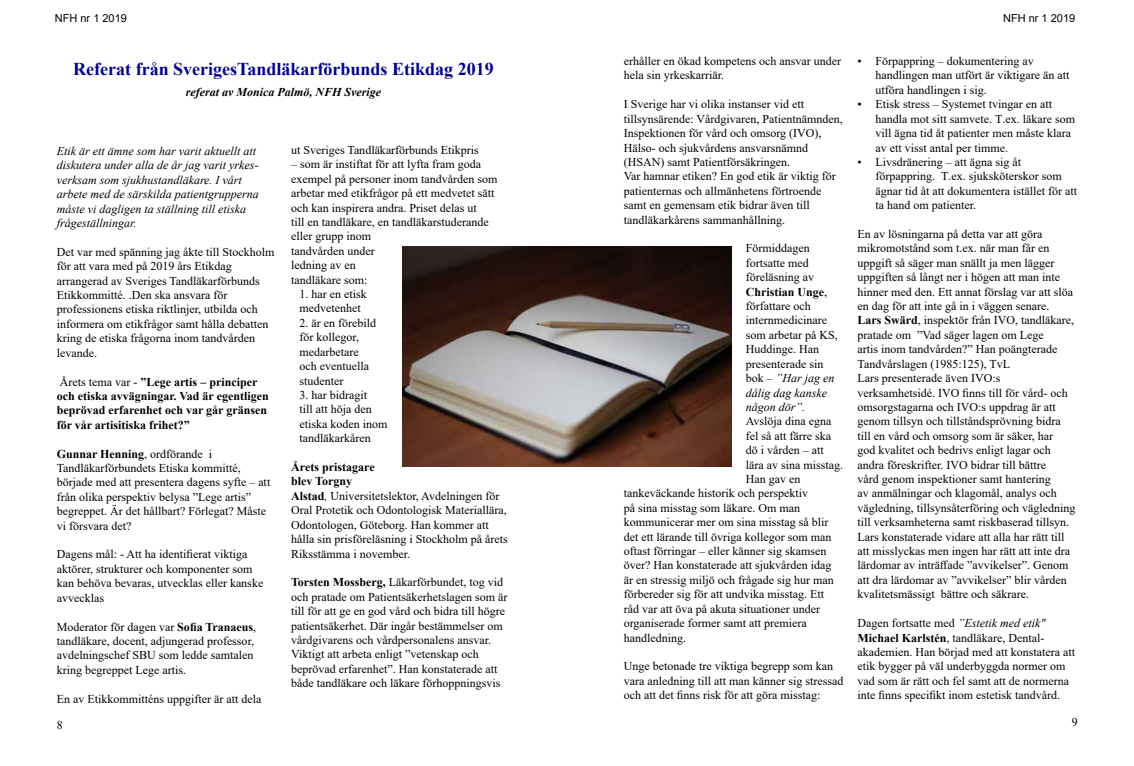
<style>
.page{position:relative;width:1134px;height:766px;background:#fff}
.page>*{position:absolute;margin:0;border:0;box-sizing:border-box;transform-origin:0 0}
.t1{font:700 18px "Times New Roman";color:#000096}
.t2{font:12px/14.4px "Times New Roman";color:#000}
.t3{font:italic 12px/14.4px "Times New Roman";color:#000}
.t4{font:700 12px/14.4px "Times New Roman";color:#000}
.t5{font:italic 700 12px "Times New Roman";color:#000}
.t6{font:11px "Arial";color:#000}
.s1{font-weight:400}
.s2{font-weight:700}
.s3{font-style:italic}
</style>
<div class="page">
<img style="left:402px;top:247px;width:330px;height:219px">
<p class="t6" style="left:55px;top:12px;width:74px">NFH nr 1 2019</p>
<h1 class="t1" style="left:73px;top:62px;width:422px">Referat från SverigesTandläkarförbunds Etikdag 2019</h1>
<p class="t5" style="left:186px;top:87px;width:197px">referat av Monica Palmö, NFH Sverige</p>
<p class="t3" style="left:57px;top:145px;width:203px">Etik är ett ämne som har varit aktuellt att diskutera under alla de år jag varit yrkes&shy;verksam som sjukhustandläkare. I vårt arbete med de särskilda patientgrupperna måste vi dagligen ta ställning till etiska frågeställningar.</p>
<p class="t2" style="left:57px;top:246px;width:219px">Det var med spänning jag åkte till Stockholm för att vara med på 2019 års Etikdag arrangerad av Sveriges Tandläkarförbunds Etikkommitté. .Den ska ansvara för professionens etiska riktlinjer, utbilda och informera om etikfrågor samt hålla debatten kring de etiska frågorna inom tandvården levande.</p>
<p class="t4" style="left:57px;top:375px;width:214px"><span class="s1">Årets tema var -</span> ”Lege artis – principer och etiska avvägningar. Vad är egentligen beprövad erfarenhet och var går gränsen för vår artisitiska frihet?”</p>
<p class="t2" style="left:57px;top:447px;width:215px"><span class="s2">Gunnar Henning</span>, ordförande i Tandläkarförbundets Etiska kommitté, började med att presentera dagens syfte – att från olika perspektiv belysa ”Lege artis” begreppet. Är det hållbart? Förlegat? Måste vi försvara det?</p>
<p class="t2" style="left:57px;top:546px;width:208px">Dagens mål: - Att ha identifierat viktiga aktörer, strukturer och komponenter som kan behöva bevaras, utvecklas eller kanske avvecklas</p>
<p class="t2" style="left:57px;top:620px;width:201px">Moderator för dagen var <span class="s2">Sofia Tranaeus</span>, tandläkare, docent, adjungerad professor, avdelningschef SBU som ledde samtalen kring begreppet Lege artis.</p>
<p class="t2" style="left:57px;top:692px;width:206px">En av Etikkommitténs uppgifter är att dela</p>
<p class="t2" style="left:57px;top:718px;width:7px">8</p>
<p class="t2" style="left:291px;top:144px;width:189px">ut Sveriges Tandläkarförbunds Etikpris</p>
<p class="t2" style="left:291px;top:157px;width:208px">– som är instiftat för att lyfta fram goda exempel på personer inom tandvården som arbetar med etikfrågor på ett medvetet sätt och kan inspirera andra. Priset delas ut<br>till en tandläkare, en tandläkarstuderande eller grupp inom<br>tandvården under<br>ledning av en<br>tandläkare som:</p>
<p class="t2" style="left:300px;top:288px;width:69px">1. har en etisk medvetenhet</p>
<p class="t2" style="left:300px;top:317px;width:78px">2. är en förebild för kollegor, medarbetare och eventuella studenter</p>
<p class="t2" style="left:300px;top:389px;width:89px">3. har bidragit<br>till att höja den etiska koden inom tandläkarkåren</p>
<p class="t2" style="left:291px;top:461px;width:218px"><span class="s2">Årets pristagare<br>blev Torgny<br>Alstad</span><span class="s3">,</span> Universitetslektor, Avdelningen för Oral Protetik och Odontologisk Materiallära, Odontologen, Göteborg. Han kommer att hålla sin prisföreläsning i Stockholm på årets Riksstämma i november.</p>
<p class="t2" style="left:291px;top:576px;width:218px"><span class="s2">Torsten Mossberg,</span> Läkarförbundet, tog vid och pratade om Patientsäkerhetslagen som är till för att ge en god vård och bidra till högre patientsäkerhet. Där ingår bestämmelser om vårdgivarens och vårdpersonalens ansvar.<br>Viktigt att arbeta enligt ”vetenskap och beprövad erfarenhet”. Han konstaterade att både tandläkare och läkare förhoppningsvis</p>
<p class="t2" style="left:624px;top:55px;width:219px">erhåller en ökad kompetens och ansvar under hela sin yrkeskarriär.</p>
<p class="t2" style="left:624px;top:98px;width:221px">I Sverige har vi olika instanser vid ett tillsynsärende: Vårdgivaren, Patientnämnden, Inspektionen för vård och omsorg (IVO), Hälso- och sjukvårdens ansvarsnämnd (HSAN) samt Patientförsäkringen.<br>Var hamnar etiken? En god etik är viktig för patienternas och allmänhetens förtroende samt en gemensam etik bidrar även till tandläkarkårens sammanhållning.</p>
<p class="t2" style="left:746px;top:242px;width:93px">Förmiddagen fortsatte med föreläsning av<br><span class="s2">Christian Unge</span>, författare och internmedicinare som arbetar på KS,<br>Huddinge. Han presenterade sin bok – <span class="s3">”Har jag en dålig dag kanske någon dör”.</span></p>
<p class="t2" style="left:746px;top:415px;width:87px">Avslöja dina egna</p>
<p class="t2" style="left:746px;top:429px;width:87px">fel så att färre ska</p>
<p class="t2" style="left:746px;top:444px;width:79px">dö i vården – att</p>
<p class="t2" style="left:746px;top:458px;width:99px">lära av sina misstag.</p>
<p class="t2" style="left:746px;top:473px;width:56px">Han gav en</p>
<p class="t2" style="left:624px;top:487px;width:186px">tankeväckande historik och perspektiv</p>
<p class="t2" style="left:624px;top:501px;width:178px">på sina misstag som läkare. Om man</p>
<p class="t2" style="left:624px;top:516px;width:206px">kommunicerar mer om sina misstag så blir</p>
<p class="t2" style="left:624px;top:530px;width:209px">det ett lärande till övriga kollegor som man</p>
<p class="t2" style="left:624px;top:545px;width:204px">oftast förringar – eller känner sig skamsen</p>
<p class="t2" style="left:624px;top:559px;width:209px">över? Han konstaterade att sjukvården idag</p>
<p class="t2" style="left:624px;top:573px;width:211px">är en stressig miljö och frågade sig hur man</p>
<p class="t2" style="left:624px;top:588px;width:202px">förbereder sig för att undvika misstag. Ett</p>
<p class="t2" style="left:624px;top:602px;width:198px">råd var att öva på akuta situationer under</p>
<p class="t2" style="left:624px;top:617px;width:185px">organiserade former samt att premiera</p>
<p class="t2" style="left:624px;top:631px;width:64px">handledning.</p>
<p class="t2" style="left:624px;top:660px;width:221px">Unge betonade tre viktiga begrepp som kan vara anledning till att man känner sig stressad och att det finns risk för att göra misstag:</p>
<p class="t6" style="left:1003px;top:12px;width:74px">NFH nr 1 2019</p>
<p class="t2" style="left:875px;top:55px;width:195px;text-indent:-18px">• Förpappring – dokumentering av handlingen man utfört är viktigare än att utföra handlingen i sig.</p>
<p class="t2" style="left:875px;top:98px;width:201px;text-indent:-18px">• Etisk stress – Systemet tvingar en att handla mot sitt samvete. T.ex. läkare som vill ägna tid åt patienter men måste klara av ett visst antal per timme.</p>
<p class="t2" style="left:875px;top:156px;width:203px;text-indent:-18px">• Livsdränering – att ägna sig åt förpappring. T.ex. sjuksköterskor som ägnar tid åt att dokumentera istället för att ta hand om patienter.</p>
<p class="t2" style="left:857px;top:228px;width:219px">En av lösningarna på detta var att göra mikromotstånd som t.ex. när man får en uppgift så säger man snällt ja men lägger uppgiften så långt ner i högen att man inte hinner med den. Ett annat förslag var att slöa en dag för att inte gå in i väggen senare.<br><span class="s2">Lars Swärd</span>, inspektör från IVO, tandläkare, pratade om ”Vad säger lagen om Lege<br>artis inom tandvården?” Han poängterade Tandvårslagen (1985:125), TvL<br>Lars presenterade även IVO:s verksamhetsidé. IVO finns till för vård- och omsorgstagarna och IVO:s uppdrag är att genom tillsyn och tillståndsprövning bidra till en vård och omsorg som är säker, har<br>god kvalitet och bedrivs enligt lagar och andra föreskrifter. IVO bidrar till bättre<br>vård genom inspektioner samt hantering<br>av anmälningar och klagomål, analys och vägledning, tillsynsåterföring och vägledning till verksamheterna samt riskbaserad tillsyn.<br>Lars konstaterade vidare att alla har rätt till att misslyckas men ingen har rätt att inte dra lärdomar av inträffade ”avvikelser”. Genom att dra lärdomar av ”avvikelser” blir vården kvalitetsmässigt bättre och säkrare.</p>
<p class="t2" style="left:857px;top:617px;width:219px">Dagen fortsatte med <span class="s3">”Estetik med etik" </span><span class="s2">Michael Karlstén</span>, tandläkare, Dental&shy;akademien. Han börjad med att konstatera att etik bygger på väl underbyggda normer om vad som är rätt och fel samt att de normerna inte finns specifikt inom estetisk tandvård.</p>
<p class="t2" style="left:1072px;top:715px;width:7px">9</p>
</div>
